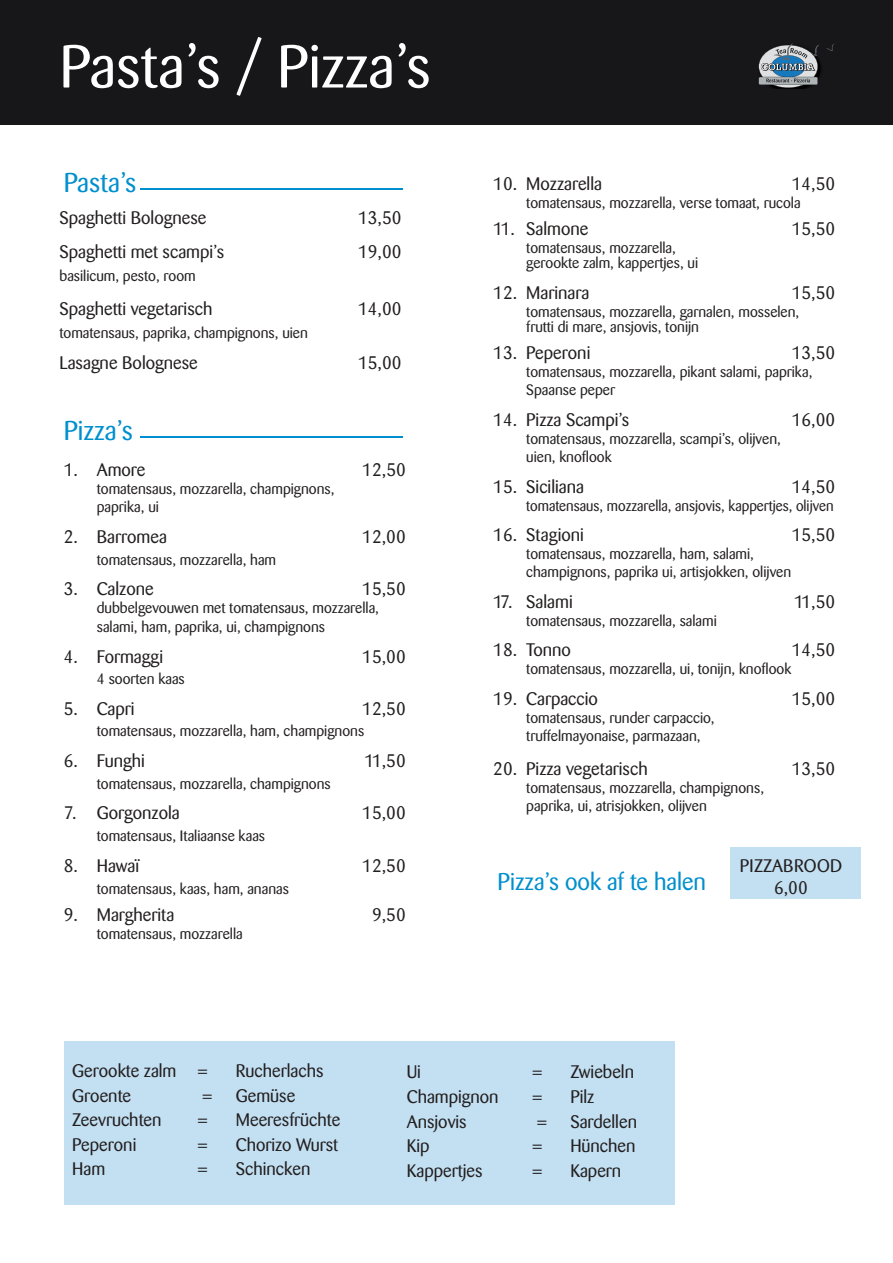
<style>
.page{position:relative;width:893px;height:1263px;background:#fff}
.page>*{position:absolute;margin:0;border:0;box-sizing:border-box;transform-origin:0 0}
.t1{font:60px "Barmeno";color:#fff}
.t2{font:27px "Barmeno";color:#008fcd}
.t3{font:24px "Barmeno";color:#008fcd}
.t4{font:18px "Barmeno";color:#221f1f}
.t5{font:18px/21.6px "Barmeno";letter-spacing:.02em;color:#221f1f;text-align:center}
.t6{font:15px/18px "Barmeno";color:#221f1f}
</style>
<div class="page">
<div style="left:0;top:0;width:893px;height:125px;background:#17171a"></div>
<img style="left:758px;top:61px;width:63px;height:28px">
<svg style="left:826px;top:44px;width:8px;height:7px"></svg>
<svg style="left:759px;top:43px;width:60px;height:45px"></svg>
<hr style="left:140px;top:188px;width:263px;height:1px;background:#008fcd">
<hr style="left:140px;top:436px;width:263px;height:1px;background:#008fcd">
<div style="left:730px;top:848px;width:130px;height:51px;background:#c3dff2"></div>
<div style="left:64px;top:1042px;width:611px;height:163px;background:#c3dff2"></div>
<h1 class="t1" style="left:60px;top:37px;width:373px">Pasta’s / Pizza’s</h1>
<h2 class="t2" style="left:64px;top:169px;width:74px">Pasta’s</h2>
<p class="t4" style="left:60px;top:208px;width:148px">Spaghetti Bolognese</p>
<p class="t4" style="left:358px;top:208px;width:45px">13,50</p>
<p class="t4" style="left:60px;top:242px;width:166px">Spaghetti met scampi’s</p>
<p class="t4" style="left:358px;top:242px;width:45px">19,00</p>
<p class="t6" style="left:60px;top:267px;width:138px">basilicum, pesto, room</p>
<p class="t4" style="left:60px;top:299px;width:154px">Spaghetti vegetarisch</p>
<p class="t4" style="left:358px;top:299px;width:45px">14,00</p>
<p class="t6" style="left:60px;top:324px;width:250px">tomatensaus, paprika, champignons, uien</p>
<p class="t4" style="left:60px;top:353px;width:140px">Lasagne Bolognese</p>
<p class="t4" style="left:358px;top:353px;width:45px">15,00</p>
<h2 class="t2" style="left:64px;top:417px;width:71px">Pizza’s</h2>
<p class="t4" style="left:64px;top:460px;width:83px">1. Amore</p>
<p class="t4" style="left:362px;top:460px;width:45px">12,50</p>
<p class="t6" style="left:97px;top:480px;width:239px;line-height:18.6px">tomatensaus, mozzarella, champignons, paprika, ui</p>
<p class="t4" style="left:64px;top:527px;width:105px">2. Barromea</p>
<p class="t4" style="left:362px;top:527px;width:45px">12,00</p>
<p class="t6" style="left:97px;top:551px;width:181px">tomatensaus, mozzarella, ham</p>
<p class="t4" style="left:64px;top:580px;width:91px">3. Calzone</p>
<p class="t4" style="left:362px;top:580px;width:45px">15,50</p>
<p class="t6" style="left:97px;top:599px;width:284px;line-height:18.6px">dubbelgevouwen met tomatensaus, mozzarella, salami, ham, paprika, ui, champignons</p>
<p class="t4" style="left:64px;top:647px;width:101px">4. Formaggi</p>
<p class="t4" style="left:362px;top:647px;width:45px">15,00</p>
<p class="t6" style="left:97px;top:670px;width:90px">4 soorten kaas</p>
<p class="t4" style="left:64px;top:699px;width:72px">5. Capri</p>
<p class="t4" style="left:362px;top:699px;width:45px">12,50</p>
<p class="t6" style="left:97px;top:723px;width:269px">tomatensaus, mozzarella, ham, champignons</p>
<p class="t4" style="left:64px;top:751px;width:83px">6. Funghi</p>
<p class="t4" style="left:365px;top:751px;width:43px">11,50</p>
<p class="t6" style="left:97px;top:775px;width:236px">tomatensaus, mozzarella, champignons</p>
<p class="t4" style="left:64px;top:803px;width:117px">7. Gorgonzola</p>
<p class="t4" style="left:362px;top:803px;width:45px">15,00</p>
<p class="t6" style="left:97px;top:827px;width:170px">tomatensaus, Italiaanse kaas</p>
<p class="t4" style="left:64px;top:857px;width:77px">8. Hawaï</p>
<p class="t4" style="left:362px;top:857px;width:45px">12,50</p>
<p class="t6" style="left:97px;top:880px;width:194px">tomatensaus, kaas, ham, ananas</p>
<p class="t4" style="left:64px;top:906px;width:112px">9. Margherita</p>
<p class="t4" style="left:372px;top:906px;width:35px">9,50</p>
<p class="t6" style="left:97px;top:926px;width:147px">tomatensaus, mozzarella</p>
<p class="t4" style="left:493px;top:174px;width:110px">10. Mozzarella</p>
<p class="t4" style="left:792px;top:174px;width:45px">14,50</p>
<p class="t6" style="left:526px;top:194px;width:276px">tomatensaus, mozzarella, verse tomaat, rucola</p>
<p class="t4" style="left:493px;top:220px;width:97px">11. Salmone</p>
<p class="t4" style="left:792px;top:220px;width:45px">15,50</p>
<p class="t6" style="left:526px;top:241px;width:173px;line-height:15px">tomatensaus, mozzarella, gerookte zalm, kappertjes, ui</p>
<p class="t4" style="left:493px;top:283px;width:97px">12. Marinara</p>
<p class="t4" style="left:792px;top:283px;width:45px">15,50</p>
<p class="t6" style="left:526px;top:305px;width:275px;line-height:15px">tomatensaus, mozzarella, garnalen, mosselen, frutti di mare, ansjovis, tonijn</p>
<p class="t4" style="left:493px;top:344px;width:99px">13. Peperoni</p>
<p class="t4" style="left:792px;top:344px;width:45px">13,50</p>
<p class="t6" style="left:526px;top:364px;width:288px">tomatensaus, mozzarella, pikant salami, paprika,<br>Spaanse peper</p>
<p class="t4" style="left:493px;top:410px;width:138px">14. Pizza Scampi’s</p>
<p class="t4" style="left:792px;top:410px;width:45px">16,00</p>
<p class="t6" style="left:526px;top:430px;width:256px">tomatensaus, mozzarella, scampi’s, olijven, uien, knoflook</p>
<p class="t4" style="left:493px;top:477px;width:92px">15. Siciliana</p>
<p class="t4" style="left:792px;top:477px;width:45px">14,50</p>
<p class="t6" style="left:526px;top:497px;width:309px">tomatensaus, mozzarella, ansjovis, kappertjes, olijven</p>
<p class="t4" style="left:493px;top:526px;width:92px">16. Stagioni</p>
<p class="t4" style="left:792px;top:526px;width:45px">15,50</p>
<p class="t6" style="left:526px;top:545px;width:266px">tomatensaus, mozzarella, ham, salami, champignons, paprika ui, artisjokken, olijven</p>
<p class="t4" style="left:493px;top:592px;width:81px">17. Salami</p>
<p class="t4" style="left:794px;top:592px;width:43px">11,50</p>
<p class="t6" style="left:526px;top:612px;width:192px">tomatensaus, mozzarella, salami</p>
<p class="t4" style="left:493px;top:641px;width:79px">18. Tonno</p>
<p class="t4" style="left:792px;top:641px;width:45px">14,50</p>
<p class="t6" style="left:526px;top:661px;width:266px">tomatensaus, mozzarella, ui, tonijn, knoflook</p>
<p class="t4" style="left:493px;top:689px;width:106px">19. Carpaccio</p>
<p class="t4" style="left:792px;top:689px;width:45px">15,00</p>
<p class="t6" style="left:526px;top:709px;width:190px">tomatensaus, runder carpaccio, truffelmayonaise, parmazaan,</p>
<p class="t4" style="left:493px;top:759px;width:156px">20. Pizza vegetarisch</p>
<p class="t4" style="left:792px;top:759px;width:45px">13,50</p>
<p class="t6" style="left:526px;top:779px;width:239px">tomatensaus, mozzarella, champignons, paprika, ui, atrisjokken, olijven</p>
<h3 class="t3" style="left:497px;top:869px;width:210px">Pizza’s ook af te halen</h3>
<p class="t5" style="left:740px;top:856px;width:104px">PIZZABROOD<br>6,00</p>
<p class="t4" style="left:72px;top:1061px;width:136px">Gerookte zalm =</p>
<p class="t4" style="left:236px;top:1061px;width:89px">Rucherlachs</p>
<p class="t4" style="left:72px;top:1086px;width:60px">Groente</p>
<p class="t4" style="left:203px;top:1086px;width:10px">=</p>
<p class="t4" style="left:236px;top:1086px;width:61px">Gemüse</p>
<p class="t4" style="left:72px;top:1110px;width:91px">Zeevruchten</p>
<p class="t4" style="left:198px;top:1110px;width:10px">=</p>
<p class="t4" style="left:236px;top:1110px;width:106px">Meeresfrüchte</p>
<p class="t4" style="left:72px;top:1135px;width:66px">Peperoni</p>
<p class="t4" style="left:198px;top:1135px;width:10px">=</p>
<p class="t4" style="left:236px;top:1135px;width:104px">Chorizo Wurst</p>
<p class="t4" style="left:72px;top:1160px;width:34px">Ham</p>
<p class="t4" style="left:198px;top:1160px;width:10px">=</p>
<p class="t4" style="left:236px;top:1160px;width:76px">Schincken</p>
<p class="t4" style="left:407px;top:1063px;width:16px">Ui</p>
<p class="t4" style="left:533px;top:1063px;width:10px">=</p>
<p class="t4" style="left:570px;top:1063px;width:65px">Zwiebeln</p>
<p class="t4" style="left:407px;top:1087px;width:93px">Champignon</p>
<p class="t4" style="left:533px;top:1087px;width:10px">=</p>
<p class="t4" style="left:570px;top:1087px;width:25px">Pilz</p>
<p class="t4" style="left:407px;top:1112px;width:61px">Ansjovis</p>
<p class="t4" style="left:537px;top:1112px;width:10px">=</p>
<p class="t4" style="left:570px;top:1112px;width:68px">Sardellen</p>
<p class="t4" style="left:407px;top:1136px;width:24px">Kip</p>
<p class="t4" style="left:533px;top:1136px;width:10px">=</p>
<p class="t4" style="left:570px;top:1136px;width:67px">Hünchen</p>
<p class="t4" style="left:407px;top:1161px;width:77px">Kappertjes</p>
<p class="t4" style="left:533px;top:1161px;width:10px">=</p>
<p class="t4" style="left:570px;top:1161px;width:52px">Kapern</p>
</div>
